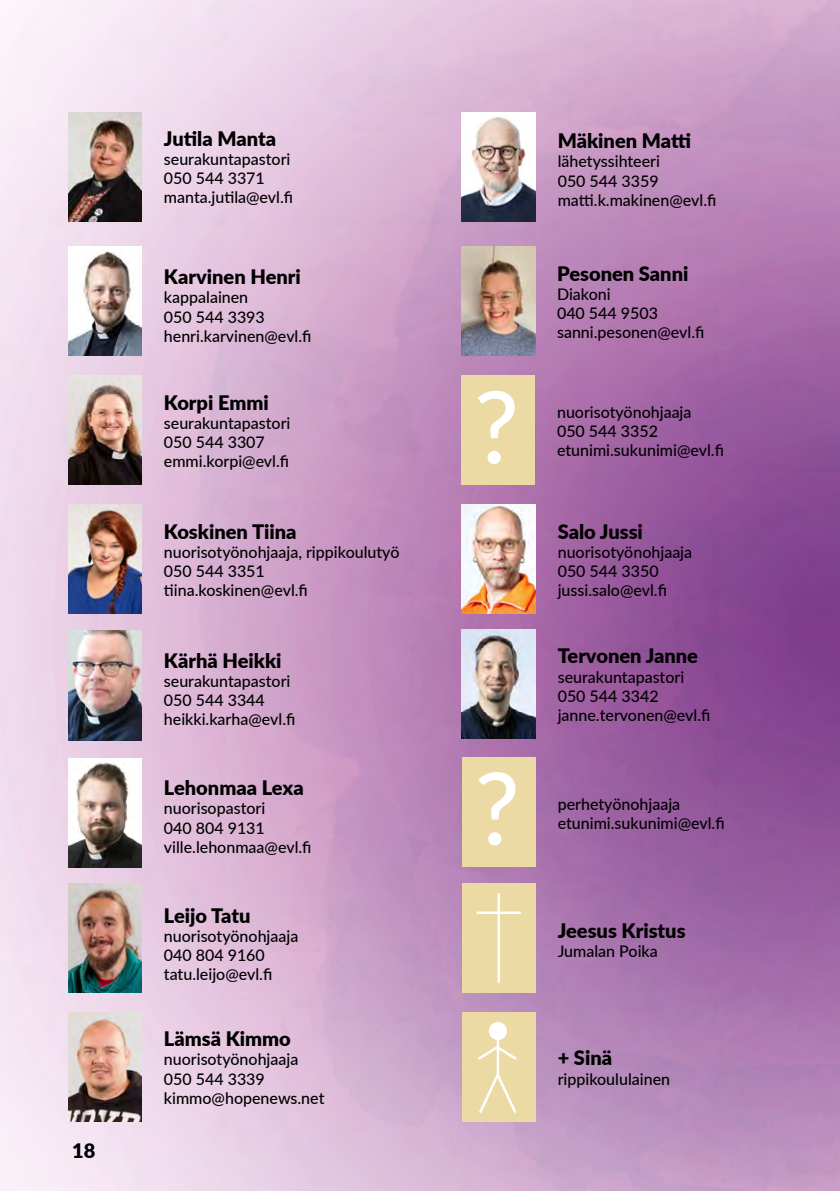
<style>
.page{position:relative;width:840px;height:1191px;background:#fff}
.page>*{position:absolute;margin:0;border:0;box-sizing:border-box;transform-origin:0 0}
.t1{font:500 100px "Lato";color:#fff}
.t2{font:900 20px "Lato";color:#000}
.t3{font:500 16px "Lato";color:#000}
</style>
<div class="page">
<img style="left:0;top:0;width:839px;height:1191px">
<img style="left:68px;top:247px;width:74px;height:109px">
<img style="left:68px;top:112px;width:74px;height:109px">
<img style="left:461px;top:247px;width:74px;height:109px">
<img style="left:461px;top:629px;width:74px;height:109px">
<img style="left:461px;top:505px;width:74px;height:109px">
<img style="left:68px;top:376px;width:74px;height:109px">
<img style="left:68px;top:505px;width:74px;height:109px">
<img style="left:68px;top:758px;width:74px;height:109px">
<img style="left:68px;top:883px;width:74px;height:109px">
<img style="left:68px;top:1012px;width:74px;height:109px">
<img style="left:461px;top:112px;width:73px;height:109px">
<div style="left:461px;top:883px;width:74px;height:109px;background:#ebdaa3"></div>
<hr style="left:497px;top:893px;width:2px;height:89px;background:#fff">
<hr style="left:476px;top:911px;width:44px;height:3px;background:#fff">
<div style="left:461px;top:757px;width:74px;height:109px;background:#ebdaa3"></div>
<div style="left:461px;top:1012px;width:74px;height:109px;background:#ebdaa3"></div>
<hr style="left:496px;top:1038px;width:3px;height:38px;background:#fff">
<svg style="left:478px;top:1043px;width:39px;height:19px"></svg>
<svg style="left:479px;top:1071px;width:38px;height:42px"></svg>
<div style="left:488px;top:1022px;width:18px;height:18px;background:#fff;border-radius:50%"></div>
<img style="left:68px;top:631px;width:74px;height:109px">
<div style="left:461px;top:376px;width:73px;height:109px;background:#ebdaa3"></div>
<p class="t2" style="left:72px;top:1135px;width:25px">18</p>
<p class="t2" style="left:164px;top:123px;width:113px">Jutila Manta</p>
<p class="t3" style="left:164px;top:148px;width:128px">seurakuntapastori</p>
<p class="t3" style="left:164px;top:167px;width:102px">050 544 3371</p>
<p class="t3" style="left:164px;top:186px;width:131px">manta.jutila@evl.fi</p>
<p class="t2" style="left:164px;top:262px;width:138px">Karvinen Henri</p>
<p class="t3" style="left:164px;top:286px;width:86px">kappalainen</p>
<p class="t3" style="left:164px;top:305px;width:102px">050 544 3393</p>
<p class="t3" style="left:164px;top:324px;width:149px">henri.karvinen@evl.fi</p>
<p class="t2" style="left:164px;top:387px;width:106px">Korpi Emmi</p>
<p class="t3" style="left:164px;top:411px;width:128px">seurakuntapastori</p>
<p class="t3" style="left:164px;top:430px;width:102px">050 544 3307</p>
<p class="t3" style="left:164px;top:450px;width:127px">emmi.korpi@evl.fi</p>
<p class="t2" style="left:164px;top:516px;width:134px">Koskinen Tiina</p>
<p class="t3" style="left:164px;top:540px;width:237px">nuorisotyönohjaaja, rippikoulutyö</p>
<p class="t3" style="left:164px;top:559px;width:102px">050 544 3351</p>
<p class="t3" style="left:164px;top:579px;width:145px">tiina.koskinen@evl.fi</p>
<p class="t2" style="left:164px;top:645px;width:119px">Kärhä Heikki</p>
<p class="t3" style="left:164px;top:669px;width:128px">seurakuntapastori</p>
<p class="t3" style="left:164px;top:688px;width:102px">050 544 3344</p>
<p class="t3" style="left:164px;top:708px;width:133px">heikki.karha@evl.fi</p>
<p class="t2" style="left:164px;top:773px;width:141px">Lehonmaa Lexa</p>
<p class="t3" style="left:164px;top:797px;width:103px">nuorisopastori</p>
<p class="t3" style="left:164px;top:816px;width:102px">040 804 9131</p>
<p class="t3" style="left:164px;top:835px;width:149px">ville.lehonmaa@evl.fi</p>
<p class="t2" style="left:164px;top:900px;width:88px">Leijo Tatu</p>
<p class="t3" style="left:164px;top:924px;width:136px">nuorisotyönohjaaja</p>
<p class="t3" style="left:164px;top:944px;width:102px">040 804 9160</p>
<p class="t3" style="left:164px;top:963px;width:110px">tatu.leijo@evl.fi</p>
<p class="t2" style="left:164px;top:1023px;width:128px">Lämsä Kimmo</p>
<p class="t3" style="left:164px;top:1048px;width:136px">nuorisotyönohjaaja</p>
<p class="t3" style="left:164px;top:1067px;width:102px">050 544 3339</p>
<p class="t3" style="left:164px;top:1086px;width:162px">kimmo@hopenews.net</p>
<h1 class="t1" style="left:473px;top:355px;width:47px">?</h1>
<h1 class="t1" style="left:474px;top:736px;width:46px">?</h1>
<p class="t2" style="left:557px;top:126px;width:135px">Mäkinen Matti</p>
<p class="t3" style="left:557px;top:150px;width:104px">lähetyssihteeri</p>
<p class="t3" style="left:557px;top:169px;width:102px">050 544 3359</p>
<p class="t3" style="left:557px;top:188px;width:160px">matti.k.makinen@evl.fi</p>
<p class="t2" style="left:556px;top:258px;width:133px">Pesonen Sanni</p>
<p class="t3" style="left:556px;top:282px;width:55px">Diakoni</p>
<p class="t3" style="left:556px;top:301px;width:102px">040 544 9503</p>
<p class="t3" style="left:556px;top:321px;width:149px">sanni.pesonen@evl.fi</p>
<p class="t3" style="left:556px;top:400px;width:136px">nuorisotyönohjaaja</p>
<p class="t3" style="left:556px;top:419px;width:102px">050 544 3352</p>
<p class="t3" style="left:556px;top:438px;width:168px">etunimi.sukunimi@evl.fi</p>
<p class="t2" style="left:557px;top:516px;width:87px">Salo Jussi</p>
<p class="t3" style="left:557px;top:540px;width:136px">nuorisotyönohjaaja</p>
<p class="t3" style="left:557px;top:559px;width:102px">050 544 3350</p>
<p class="t3" style="left:557px;top:579px;width:111px">jussi.salo@evl.fi</p>
<p class="t2" style="left:557px;top:641px;width:142px">Tervonen Janne</p>
<p class="t3" style="left:557px;top:665px;width:128px">seurakuntapastori</p>
<p class="t3" style="left:557px;top:684px;width:102px">050 544 3342</p>
<p class="t3" style="left:557px;top:703px;width:154px">janne.tervonen@evl.fi</p>
<p class="t3" style="left:557px;top:792px;width:124px">perhetyönohjaaja</p>
<p class="t3" style="left:557px;top:812px;width:168px">etunimi.sukunimi@evl.fi</p>
<p class="t2" style="left:557px;top:915px;width:129px">Jeesus Kristus</p>
<p class="t3" style="left:557px;top:939px;width:102px">Jumalan Poika</p>
<p class="t2" style="left:557px;top:1043px;width:56px">+ Sinä</p>
<p class="t3" style="left:557px;top:1067px;width:114px">rippikoululainen</p>
</div>
